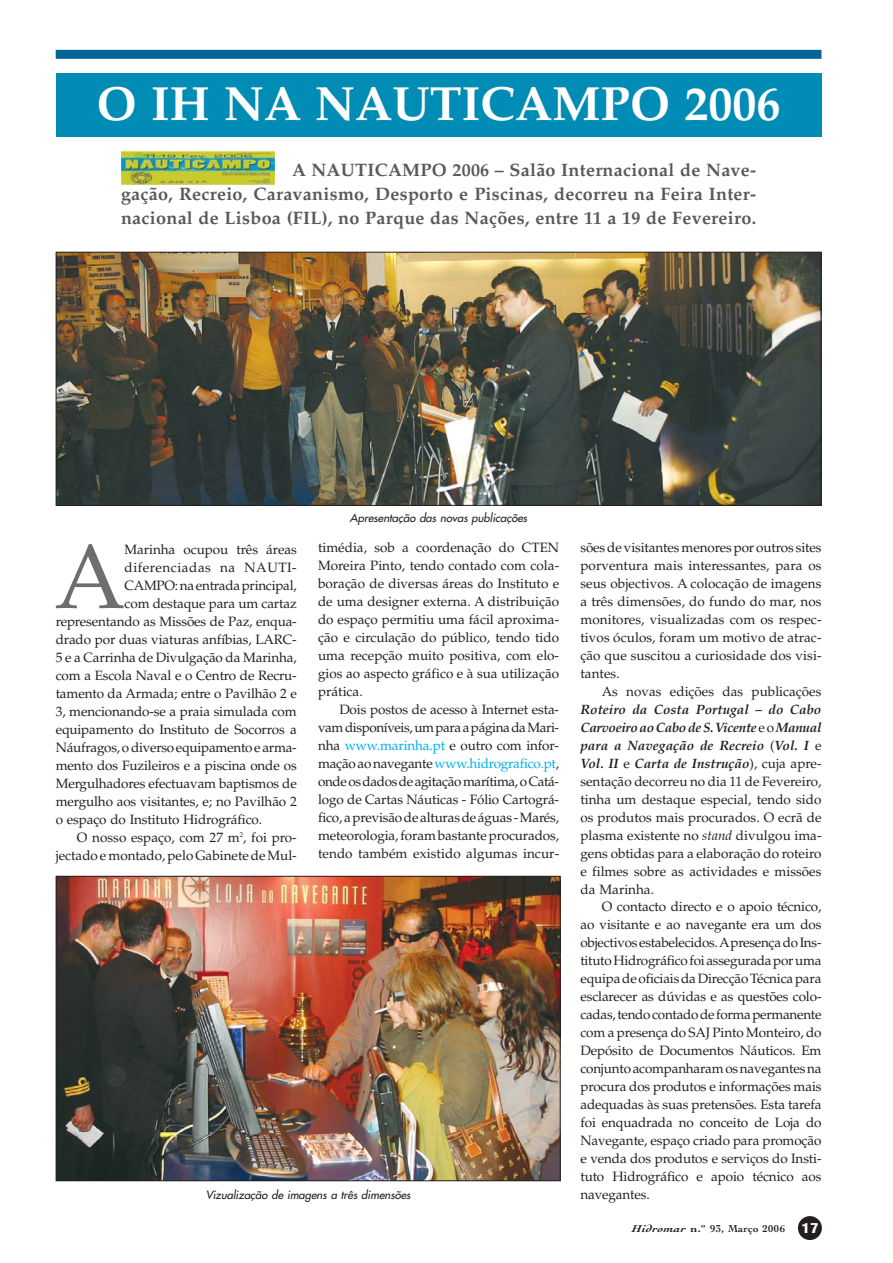
<style>
.page{position:relative;width:893px;height:1263px;background:#fff}
.page>*{position:absolute;margin:0;border:0;box-sizing:border-box;transform-origin:0 0}
.t1{font:91.35px "Palatino";color:#6d6e70}
.t2{font:700 48px "Palatino";color:#fff}
.t3{font:700 18px/24px "Palatino";letter-spacing:.015em;color:#58595b;text-align:justify}
.t4{font:13.5px/18px "Palatino";letter-spacing:-.01em;color:#231f20;text-align:justify}
.t5{font:13.5px "Palatino";letter-spacing:.04em;color:#231f20}
.t6{font:italic 11.25px "Futura";color:#231f20}
.t7{font:700 10.5px "Cochin";letter-spacing:.025em;color:#231f20;scale:1.2 1}
.s1{color:#00aeef}
.s2{font-weight:700;font-style:italic}
.s3{font-style:italic}
.s4{font-family:"Helvetica";font-weight:900;font-stretch:condensed;font-size:13.5px;color:#fff}
</style>
<div class="page">
<div style="left:797px;top:1216px;width:24px;height:24px;background:#231f20;border-radius:50%"></div>
<div style="left:56px;top:50px;width:765px;height:9px;background:#006696"></div>
<div style="left:56px;top:73px;width:765px;height:64px;background:#008cb4"></div>
<img style="left:58px;top:878px;width:500px;height:301px">
<div style="left:56px;top:876px;width:504px;height:305px;border:1px solid #231f20"></div>
<img style="left:121px;top:150px;width:153px;height:35px">
<img style="left:58px;top:254px;width:761px;height:250px">
<div style="left:56px;top:252px;width:765px;height:254px;border:1px solid #231f20"></div>
<h2 class="t2" style="left:97px;top:85px;width:685px">O IH NA NAUTICAMPO 2006</h2>
<h3 class="t3" style="left:121px;top:160px;width:636px;text-indent:171px">A NAUTICAMPO 2006 – Salão Internacional de Nave&shy;gação, Recreio, Caravanismo, Desporto e Piscinas, decorreu na Feira Inter&shy;nacional de Lisboa (FIL), no Parque das Nações, entre 11 a 19 de Fevereiro.</h3>
<h1 class="t1" style="left:54px;top:541px;width:73px">A</h1>
<p class="t4" style="left:125px;top:542px;width:174px">Marinha ocupou três áreas</p>
<p class="t5" style="left:125px;top:562px;width:174px">diferenciadas na NAUTI-</p>
<p class="t4" style="left:125px;top:578px;width:174px">CAMPO: na entrada principal,</p>
<p class="t4" style="left:125px;top:596px;width:174px">com destaque para um cartaz</p>
<p class="t4" style="left:56px;top:614px;width:242px">representando as Missões de Paz, enqua-</p>
<p class="t4" style="left:56px;top:632px;width:242px">drado por duas viaturas anfíbias, LARC-</p>
<p class="t4" style="left:56px;top:650px;width:242px">5 e a Carrinha de Divulgação da Marinha,</p>
<p class="t4" style="left:56px;top:668px;width:242px">com a Escola Naval e o Centro de Recru-</p>
<p class="t4" style="left:56px;top:686px;width:242px">tamento da Armada; entre o Pavilhão 2 e</p>
<p class="t4" style="left:56px;top:704px;width:242px">3, mencionando-se a praia simulada com</p>
<p class="t4" style="left:56px;top:722px;width:242px">equipamento do Instituto de Socorros a</p>
<p class="t4" style="left:56px;top:740px;width:242px">Náufragos, o diverso equipamento e arma-</p>
<p class="t4" style="left:56px;top:758px;width:242px">mento dos Fuzileiros e a piscina onde os</p>
<p class="t4" style="left:56px;top:776px;width:242px">Mergulhadores efectuavam baptismos de</p>
<p class="t4" style="left:56px;top:794px;width:242px">mergulho aos visitantes, e; no Pavilhão 2</p>
<p class="t4" style="left:56px;top:812px;width:208px">o espaço do Instituto Hidrográfico.</p>
<p class="t4" style="left:77px;top:830px;width:221px">O nosso espaço, com 27 m<sup>2</sup>, foi pro-</p>
<p class="t4" style="left:56px;top:848px;width:242px">jectado e montado, pelo Gabinete de Mul-</p>
<p class="t6" style="left:350px;top:512px;width:179px">Apresentação das novas publicações</p>
<p class="t4" style="left:318px;top:539px;width:242px">timédia, sob a coordenação do CTEN Moreira Pinto, tendo contado com cola&shy;boração de diversas áreas do Instituto e de uma designer externa. A distribuição do espaço permitiu uma fácil aproxima&shy;ção e circulação do público, tendo tido uma recepção muito positiva, com elo&shy;gios ao aspecto gráfico e à sua utilização prática.</p>
<p class="t4" style="left:318px;top:701px;width:242px;text-indent:21px">Dois postos de acesso à Internet esta&shy;vam disponíveis, um para a página da Mari&shy;nha <span class="s1">www.marinha.pt</span> e outro com infor&shy;mação ao navegante <span class="s1">www.hidrografico.pt</span>, onde os dados de agitação marítima, o Catá&shy;logo de Cartas Náuticas - Fólio Cartográ&shy;fico, a previsão de alturas de águas - Marés, meteorologia, foram bastante procurados, tendo também existido algumas incur-</p>
<p class="t6" style="left:206px;top:1190px;width:206px">Vizualização de imagens a três dimensões</p>
<p class="t4" style="left:580px;top:539px;width:242px">sões de visitantes menores por outros sites porventura mais interessantes, para os seus objectivos. A colocação de imagens a três dimensões, do fundo do mar, nos monitores, visualizadas com os respec&shy;tivos óculos, foram um motivo de atrac&shy;ção que suscitou a curiosidade dos visi&shy;tantes.</p>
<p class="t4" style="left:601px;top:683px;width:221px">As novas edições das publicações</p>
<p class="t4" style="left:580px;top:701px;width:242px"><span class="s2">Roteiro da Costa Portugal – do Cabo Carvoeiro ao Cabo de S. Vicente</span> e o <span class="s2">Manual para a Navegação de Recreio</span> (<span class="s2">Vol. I</span> e <span class="s2">Vol. II</span> e <span class="s2">Carta de Instrução</span>), cuja apre&shy;sentação decorreu no dia 11 de Fevereiro, tinha um destaque especial, tendo sido os produtos mais procurados. O ecrã de plasma existente no <span class="s3">stand</span> divulgou ima&shy;gens obtidas para a elaboração do roteiro e filmes sobre as actividades e missões da Marinha.</p>
<p class="t4" style="left:580px;top:899px;width:242px;text-indent:21px">O contacto directo e o apoio técnico, ao visitante e ao navegante era um dos objectivos estabelecidos. Apresença do Ins&shy;tituto Hidrográfico foi assegurada por uma equipa de oficiais da Direcção Técnica para esclarecer as dúvidas e as questões colo&shy;cadas, tendo contado de forma permanente com a presença do SAJ Pinto Monteiro, do Depósito de Documentos Náuticos. Em conjunto acompanharam os navegantes na procura dos produtos e informações mais adequadas às suas pretensões. Esta tarefa foi enquadrada no conceito de Loja do Navegante, espaço criado para promoção e venda dos produtos e serviços do Insti&shy;tuto Hidrográfico e apoio técnico aos navegantes.</p>
<p class="t7" style="left:632px;top:1224px;width:157px"><span class="s3">Hidromar</span> n.º 93, Março 2006 <span class="s4">17</span></p>
</div>
